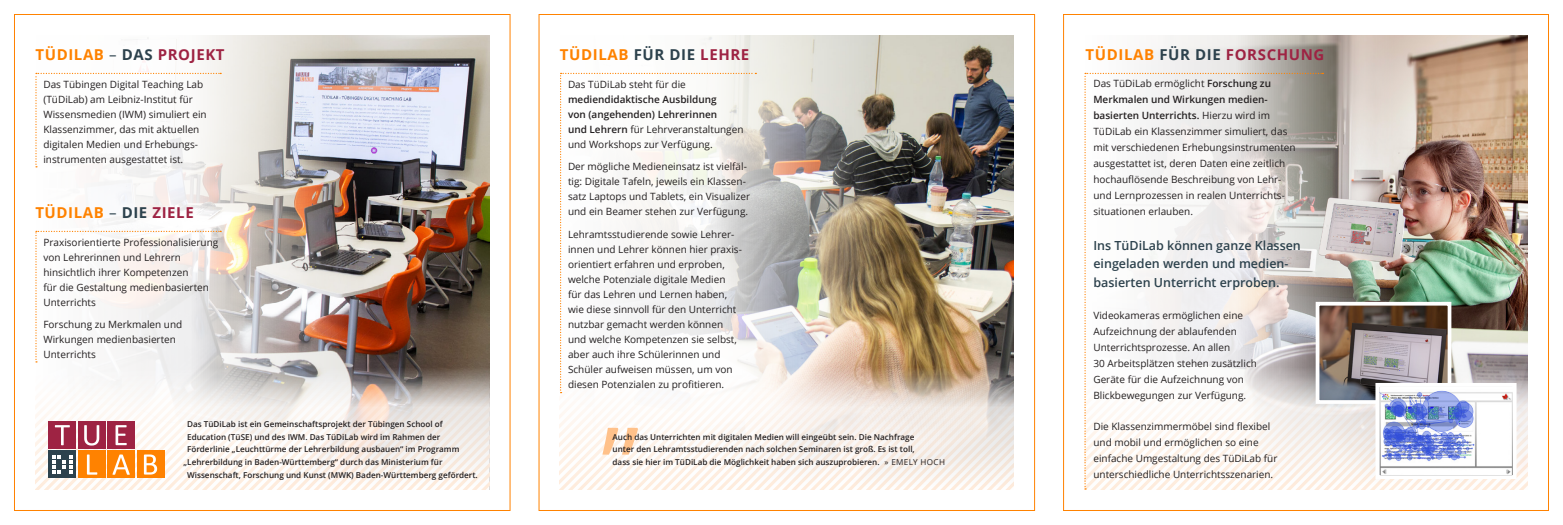
<style>
.page{position:relative;width:1563px;height:525px;background:#fff}
.page>*{position:absolute;margin:0;border:0;box-sizing:border-box;transform-origin:0 0}
.t1{font:109.38px "Open Sans";color:#ffc18a}
.t2{font:700 15px "Open Sans";letter-spacing:.04em;color:#ff8200}
.t3{font:700 15px "Open Sans";letter-spacing:.04em;color:#9e2343}
.t4{font:600 12.5px/18.5px "Open Sans";color:#2d424d}
.t5{font:10px/15px "Open Sans";color:#231f20}
.t6{font:600 10px/15px "Open Sans";color:#231f20}
.t7{font:600 8.12px/12.5px "Open Sans";color:#231f20}
.s1{font-weight:400;color:#2d424d}
.s2{color:#2d424d}
.s3{color:#9e2343}
.s4{font-weight:400}
.s5{color:#ff8200}
.s6{font-weight:600}
</style>
<div class="page">
<img style="left:35px;top:35px;width:454px;height:332px">
<img style="left:560px;top:35px;width:453px;height:38px">
<img style="left:1085px;top:35px;width:442px;height:332px">
<svg style="left:1518px;top:375px;width:9px;height:114px"></svg>
<svg style="left:35px;top:367px;width:455px;height:123px"></svg>
<svg style="left:35px;top:375px;width:454px;height:114px"></svg>
<svg style="left:35px;top:73px;width:186px;height:94px"></svg>
<svg style="left:35px;top:231px;width:186px;height:131px"></svg>
<img style="left:1084px;top:73px;width:434px;height:416px">
<img style="left:560px;top:73px;width:453px;height:416px">
<h2 class="t2" style="left:35px;top:44px;width:191px">TÜDILAB <span class="s1">–</span> <span class="s2">DAS</span> <span class="s3">PROJEKT</span></h2>
<p class="t5" style="left:43px;top:76px;width:165px">Das Tübingen Digital Teaching Lab (TüDiLab) am Leibniz-Institut für Wissensmedien (IWM) simuliert ein Klassenzimmer, das mit aktuellen digitalen Medien und Erhebungs&shy;instrumenten ausgestattet ist.</p>
<h2 class="t2" style="left:35px;top:202px;width:160px">TÜDILAB <span class="s1">–</span> <span class="s2">DIE</span> <span class="s3">ZIELE</span></h2>
<p class="t5" style="left:43px;top:234px;width:176px">Praxisorientierte Professionalisierung von Lehrerinnen und Lehrern hinsichtlich ihrer Kompetenzen<br>für die Gestaltung medienbasierten<br>Unterrichts</p>
<p class="t5" style="left:43px;top:316px;width:140px">Forschung zu Merkmalen und<br>Wirkungen medienbasierten<br>Unterrichts</p>
<p class="t7" style="left:187px;top:418px;width:257px">Das TüDiLab ist ein Gemeinschaftsprojekt der Tübingen School of</p>
<p class="t7" style="left:187px;top:430px;width:255px">Education (TüSE) und des IWM. Das TüDiLab wird im Rahmen der</p>
<p class="t7" style="left:187px;top:443px;width:274px">Förderlinie „Leuchttürme der Lehrerbildung ausbauen“ im Programm</p>
<p class="t7" style="left:184px;top:455px;width:260px">„Lehrerbildung in Baden-Württemberg“ durch das Ministerium für</p>
<p class="t7" style="left:187px;top:468px;width:292px">Wissenschaft, Forschung und Kunst (MWK) Baden-Württemberg gefördert.</p>
<h2 class="t2" style="left:560px;top:44px;width:191px">TÜDILAB <span class="s2">FÜR DIE</span> <span class="s3">LEHRE</span></h2>
<p class="t5" style="left:568px;top:76px;width:119px">Das TüDiLab steht für die</p>
<p class="t6" style="left:568px;top:91px;width:177px">mediendidaktische Ausbildung<br>von (angehenden) Lehrerinnen<br>und Lehrern <span class="s4">für Lehrveranstaltungen und Workshops zur Verfügung.</span></p>
<p class="t5" style="left:568px;top:159px;width:184px">Der mögliche Medieneinsatz ist vielfäl&shy;tig: Digitale Tafeln, jeweils ein Klassen&shy;satz Laptops und Tablets, ein Visualizer und ein Beamer stehen zur Verfügung.</p>
<p class="t5" style="left:568px;top:226px;width:175px">Lehramtsstudierende sowie Lehrer&shy;innen und Lehrer können hier praxis&shy;orientiert erfahren und erproben, welche Potenziale digitale Medien für das Lehren und Lernen haben, wie diese sinnvoll für den Unterricht nutzbar gemacht werden können und welche Kompetenzen sie selbst, aber auch ihre Schülerinnen und Schüler aufweisen müssen, um von diesen Potenzialen zu profitieren.</p>
<h1 class="t1" style="left:601px;top:325px;width:46px">„</h1>
<p class="t7" style="left:612px;top:430px;width:334px">Auch das Unterrichten mit digitalen Medien will eingeübt sein. Die Nachfrage<br>unter den Lehramtsstudierenden nach solchen Seminaren ist groß. Es ist toll,<br>dass sie hier im TüDiLab die Möglichkeit haben sich auszuprobieren. <span class="s4">» EMELY HOCH</span></p>
<h2 class="t3" style="left:1085px;top:44px;width:240px"><span class="s5">TÜDILAB</span> <span class="s2">FÜR DIE</span> FORSCHUNG</h2>
<p class="t5" style="left:1093px;top:75px;width:204px;line-height:16px">Das TüDiLab ermöglicht <span class="s6">Forschung zu Merkmalen und Wirkungen medien&shy;basierten Unterrichts.</span> Hierzu wird im TüDiLab ein Klassenzimmer simuliert, das mit verschiedenen Erhebungsinstrumenten ausgestattet ist, deren Daten eine zeitlich hochauflösende Beschreibung von Lehr&shy;und Lernprozessen in realen Unterrichts&shy;situationen erlauben.</p>
<p class="t4" style="left:1093px;top:236px;width:209px">Ins TüDiLab können ganze Klassen eingeladen werden und medien&shy;basierten Unterricht erproben.</p>
<p class="t5" style="left:1093px;top:307px;width:165px;line-height:16px">Videokameras ermöglichen eine<br>Aufzeichnung der ablaufenden<br>Unterrichtsprozesse. An allen<br>30 Arbeitsplätzen stehen zusätzlich<br>Geräte für die Aufzeichnung von<br>Blickbewegungen zur Verfügung.</p>
<p class="t5" style="left:1093px;top:418px;width:185px;line-height:16px">Die Klassenzimmermöbel sind flexibel und mobil und ermöglichen so eine einfache Umgestaltung des TüDiLab für unterschiedliche Unterrichtsszenarien.</p>
</div>
